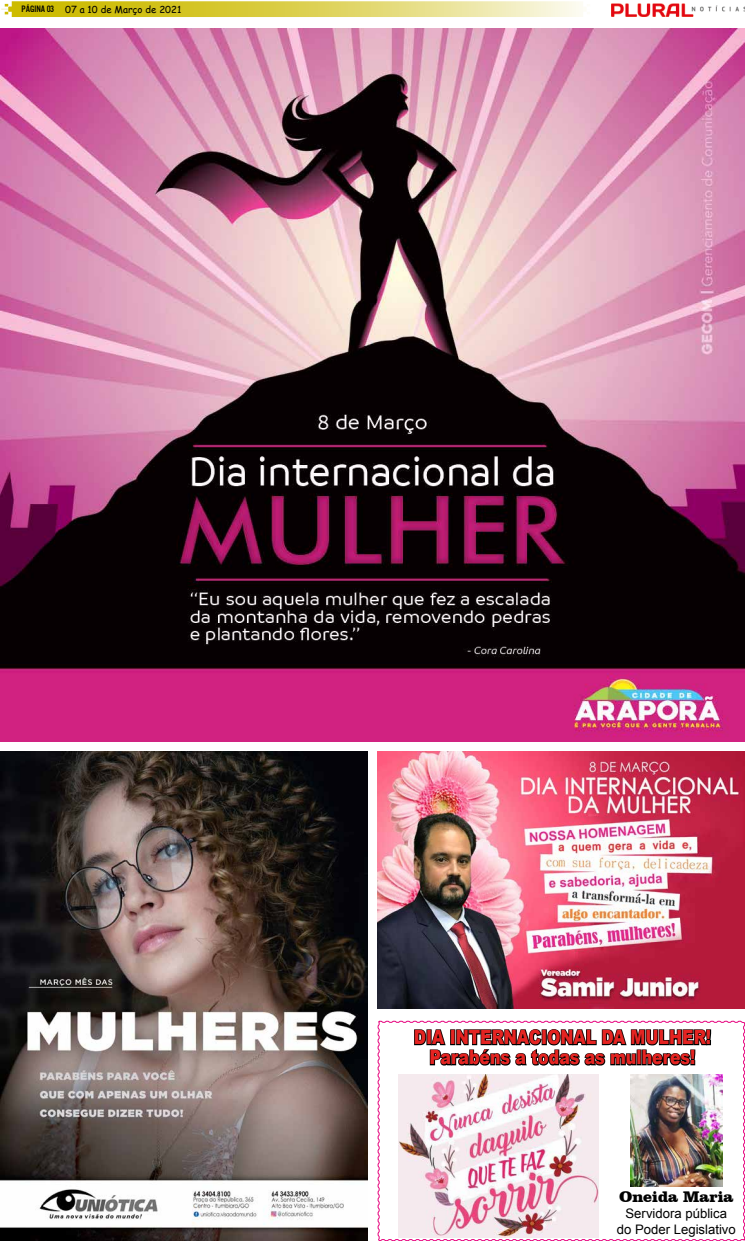
<style>
.page{position:relative;width:745px;height:1241px;background:#fff}
.page>*{position:absolute;margin:0;border:0;box-sizing:border-box;transform-origin:0 0}
.t1{font:900 19.69px/20.1px "Arial";color:#e52321;text-align:center;scale:.8 1}
.t2{font:900 15.75px "Clarendon BT";color:#000}
.t3{font:13.12px/15.8px "Arial";color:#000;text-align:center}
.t4{font:9.62px "Comic Sans MS";color:#000}
.s1{font-family:"U.S.101"}
</style>
<div class="page">
<img style="left:377px;top:1020px;width:367px;height:220px">
<img style="left:398px;top:1074px;width:200px;height:162px">
<svg style="left:413px;top:1020px;width:298px;height:46px"></svg>
<img style="left:0;top:751px;width:367px;height:489px">
<img style="left:0;top:29px;width:744px;height:712px">
<img style="left:377px;top:751px;width:367px;height:257px">
<img style="left:611px;top:3px;width:133px;height:14px">
<svg style="left:1px;top:1px;width:582px;height:16px;background:#dfd460"></svg>
<p class="t4" style="left:21px;top:2px;width:161px"><span class="s1">PÁGINa 03</span> 07 a 10 de Março de 2021</p>
<p class="t1" style="left:413px;top:1026px;width:373px">DIA INTERNACIONAL DA MULHER!<br>Parabéns a todas as mulheres!</p>
<p class="t2" style="left:618px;top:1186px;width:116px">Oneida Maria</p>
<p class="t3" style="left:616px;top:1205px;width:120px">Servidora pública do Poder Legislativo</p>
</div>
